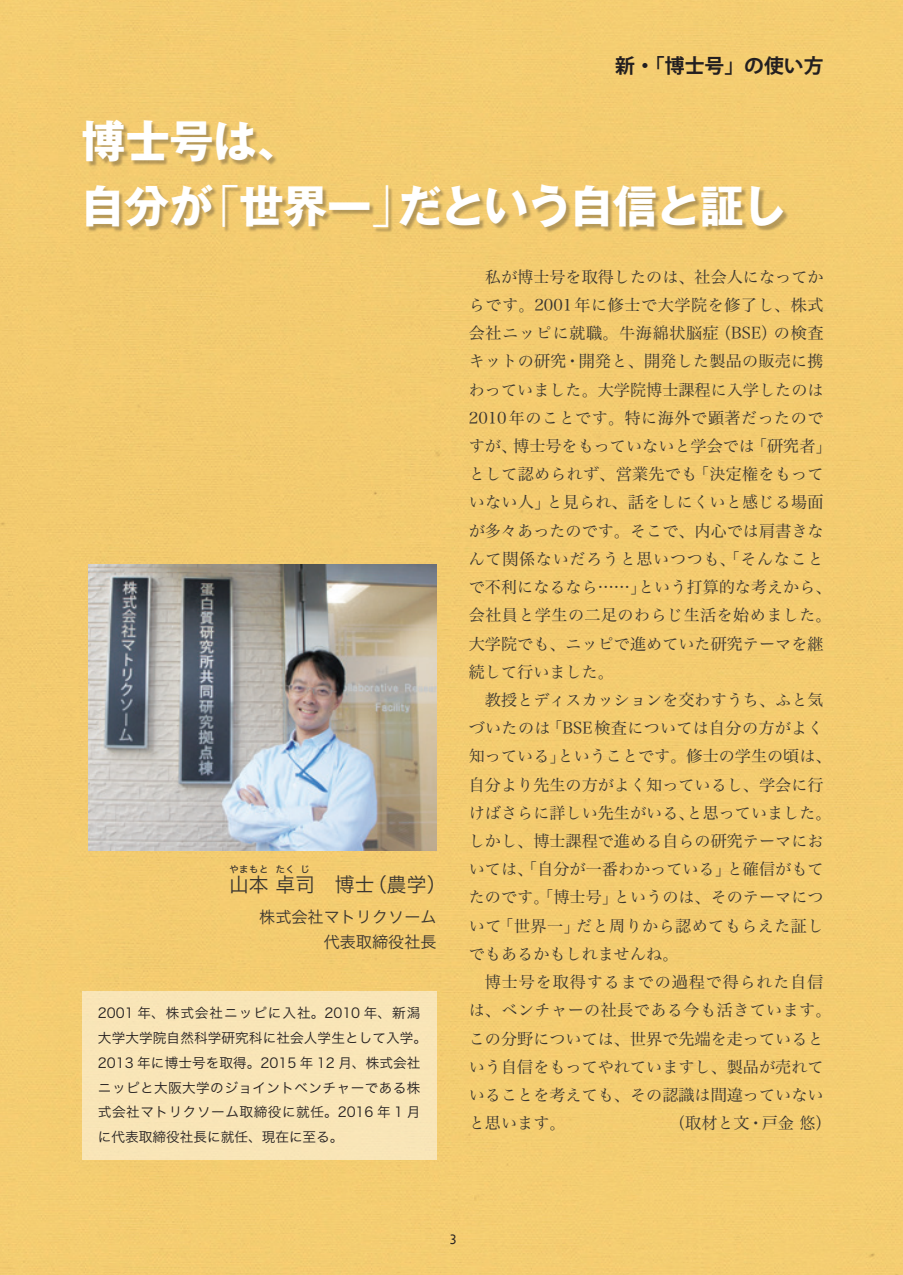
<style>
.page{position:relative;width:903px;height:1275px;background:#f3cc70}
.page>*{position:absolute;margin:0;border:0;box-sizing:border-box;transform-origin:0 0}
.t1{font:700 44.62px/64.4px "Gothic MB101 Pr 6 N";letter-spacing:-.025em;color:#fff}
.t2{font:700 19.78px "Koz Go Pr 6 N";color:#231f20}
.t3{font:19.78px "Hiragino Sans Pr 6 N W3";color:#3a3630}
.t4{font:16.1px/28.2px "Hiragino Serif Pr 6 N W3";color:#3a3630}
.t5{font:16.1px/24.8px "Hiragino Sans Pr 6 N W3";color:#3a3630;text-align:right}
.t6{font:13.65px/24.8px "Hiragino Sans Pr 6 N W3";letter-spacing:.005em;color:#231f20}
.t7{font:13.65px "Andale Mono";color:#231f20}
.t8{font:9.97px "Hiragino Sans Pr 6 N W3";color:#3a3630}
.s1{font-weight:300}
</style>
<div class="page">
<div style="left:82px;top:991px;width:355px;height:168px;background:#f8e5b7"></div>
<img style="left:88px;top:565px;width:349px;height:285px">
<div style="left:85px;top:122px;width:704px;height:111px;background:#231f20;opacity:.3"></div>
<p class="t2" style="left:615px;top:54px;width:210px">新・「博士号」の使い方</p>
<h1 class="t1" style="left:81px;top:108px;width:707px">博士号は、<br>自分が<span class="s1">「</span>世界一<span class="s1">」</span>だという自信と証し</h1>
<p class="t8" style="left:229px;top:860px;width:41px">やまもと</p>
<p class="t8" style="left:275px;top:860px;width:21px">たく</p>
<p class="t8" style="left:300px;top:860px;width:11px">じ</p>
<p class="t5" style="left:259px;top:903px;width:179px">株式会社マトリクソーム代表取締役社長</p>
<p class="t3" style="left:229px;top:867px;width:219px">山本卓司　博士（農学）</p>
<p class="t6" style="left:98px;top:1000px;width:331px">2001 年、株式会社ニッピに入社。2010 年、新潟大学大学院自然科学研究科に社会人学生として入学。<br>2013 年に博士号を取得。2015 年 12 月、株式会社ニッピと大阪大学のジョイントベンチャーである株式会社マトリクソーム取締役に就任。2016 年 1 月に代表取締役社長に就任、現在に至る。</p>
<p class="t4" style="left:469px;top:261px;width:364px;text-indent:16px">私が博士号を取得したのは、社会人になってからです。2001年に修士で大学院を修了し、株式会社ニッピに就職。牛海綿状脳症（BSE）の検査キットの研究・開発と、開発した製品の販売に携わっていました。大学院博士課程に入学したのは<br>2010年のことです。特に海外で顕著だったのですが、博士号をもっていないと学会では「研究者」として認められず、営業先でも「決定権をもっていない人」と見られ、話をしにくいと感じる場面が多々あったのです。そこで、内心では肩書きなんて関係ないだろうと思いつつも、「そんなことで不利になるなら……」という打算的な考えから、会社員と学生の二足のわらじ生活を始めました。大学院でも、ニッピで進めていた研究テーマを継続して行いました。</p>
<p class="t4" style="left:469px;top:684px;width:364px;text-indent:16px">教授とディスカッションを交わすうち、ふと気づいたのは「BSE検査については自分の方がよく知っている」ということです。修士の学生の頃は、自分より先生の方がよく知っているし、学会に行けばさらに詳しい先生がいる、と思っていました。しかし、博士課程で進める自らの研究テーマにおいては、「自分が一番わかっている」と確信がもてたのです。「博士号」というのは、そのテーマについて「世界一」だと周りから認めてもらえた証しでもあるかもしれませんね。</p>
<p class="t4" style="left:469px;top:966px;width:364px;text-indent:16px">博士号を取得するまでの過程で得られた自信は、ベンチャーの社長である今も活きています。この分野については、世界で先端を走っているという自信をもってやれていますし、製品が売れていることを考えても、その認識は間違っていないと思います。</p>
<p class="t4" style="left:669px;top:1107px;width:164px">（取材と文・戸金悠）</p>
<p class="t7" style="left:449px;top:1232px;width:10px">3</p>
</div>
